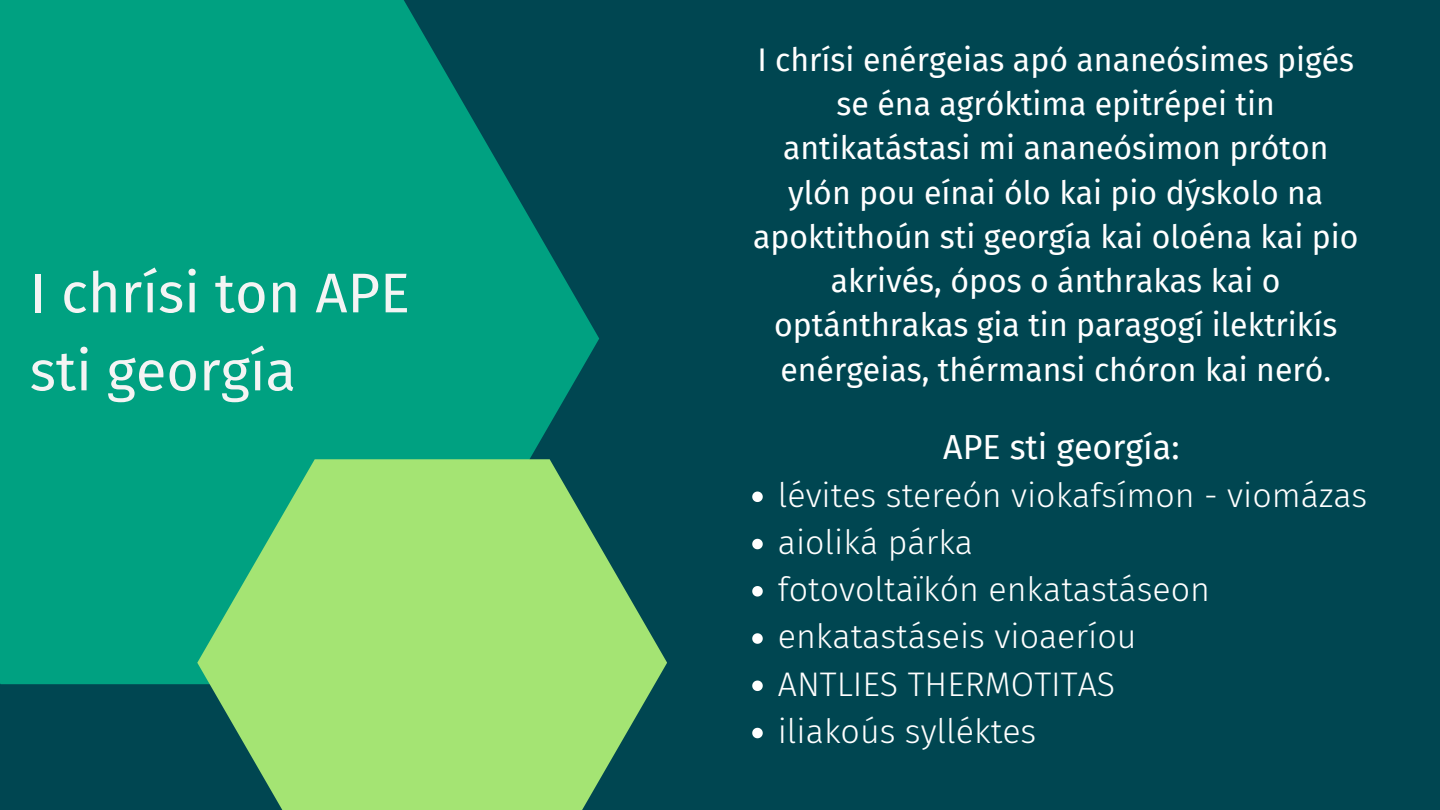
<style>
.page{position:relative;width:1440px;height:810px;background:#004651}
.page>*{position:absolute;margin:0;border:0;box-sizing:border-box;transform-origin:0 0}
.t1{font:56px/78px "Fira Sans";color:#f4f4f4}
.t2{font:300 34px/47.2px "Fira Sans";color:#fff}
.t3{font:34px "Fira Sans";color:#fff}
.t4{font:32px/44.2px "Fira Sans";color:#fff;text-align:center}
</style>
<div class="page">
<svg style="left:752px;top:492px;width:11px;height:10px"></svg>
<svg style="left:752px;top:539px;width:11px;height:10px"></svg>
<svg style="left:752px;top:586px;width:11px;height:11px"></svg>
<svg style="left:752px;top:633px;width:11px;height:11px"></svg>
<svg style="left:752px;top:681px;width:11px;height:10px"></svg>
<svg style="left:752px;top:728px;width:11px;height:10px"></svg>
<svg style="left:0;top:0;width:599px;height:684px;background:#00967b"></svg>
<svg style="left:197px;top:459px;width:470px;height:351px;background:#7fc76f"></svg>
<h1 class="t1" style="left:30px;top:255px;width:382px">I chrísi ton APE sti georgía</h1>
<p class="t4" style="left:753px;top:38px;width:607px">I chrísi enérgeias apó ananeósimes pigés se éna agróktima epitrépei tin antikatástasi mi ananeósimon próton ylón pou eínai ólo kai pio dýskolo na apoktithoún sti georgía kai oloéna kai pio akrivés, ópos o ánthrakas kai o optánthrakas gia tin paragogí ilektrikís enérgeias, thérmansi chóron kai neró.</p>
<p class="t3" style="left:943px;top:428px;width:238px">APE sti georgía:</p>
<p class="t2" style="left:778px;top:472px;width:591px">lévites stereón viokafsímon - viomázas aioliká párka<br>fotovoltaïkón enkatastáseon enkatastáseis vioaeríou<br>ANTLIES THERMOTITAS<br>iliakoús sylléktes</p>
</div>
